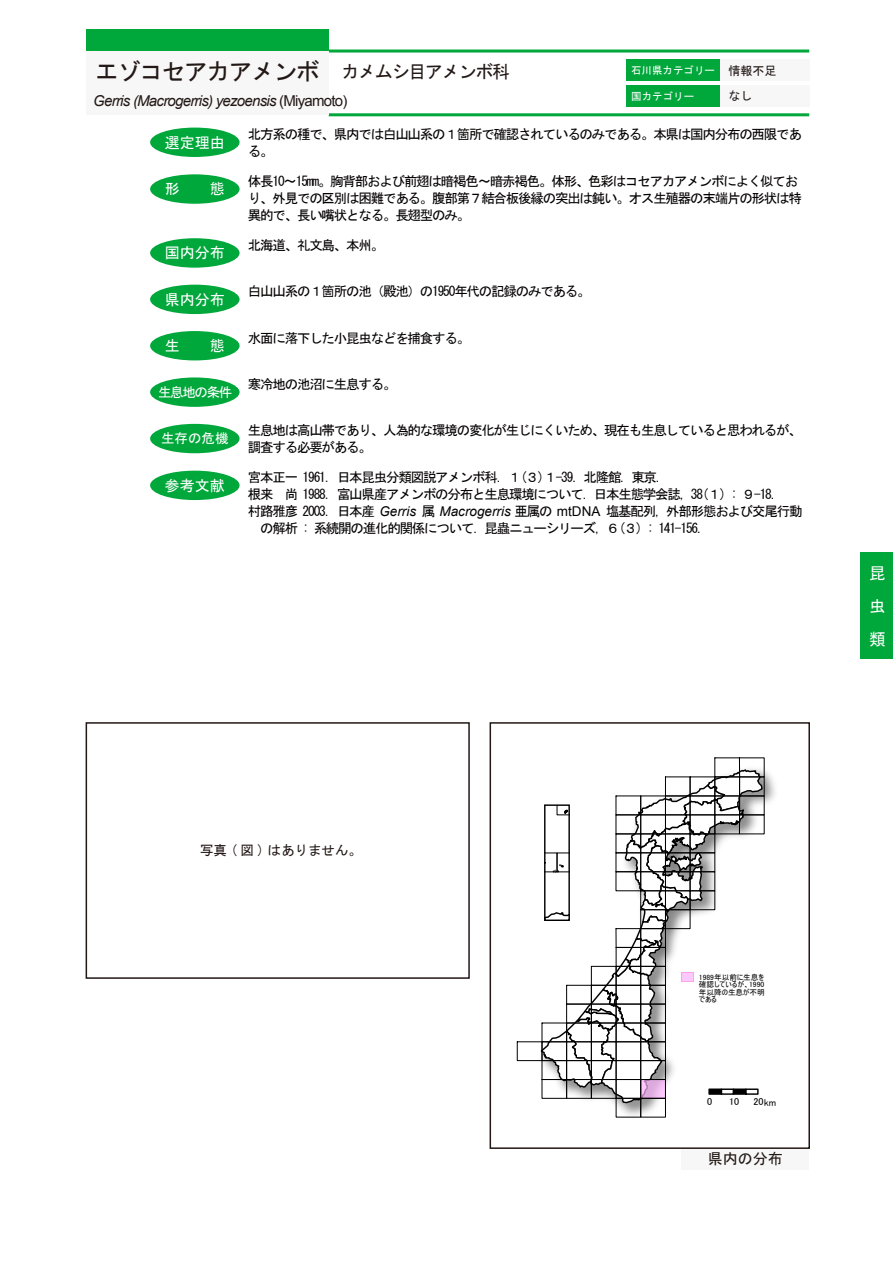
<style>
.page{position:relative;width:893px;height:1263px;background:#fff}
.page>*{position:absolute;margin:0;border:0;box-sizing:border-box;transform-origin:0 0}
.t1{font:24px "MS Gothic";letter-spacing:-.07em;color:#221815}
.t2{font:16.5px/33px "MS Gothic";color:#fff;text-align:justify}
.t3{font:italic 15px "Arial";letter-spacing:-.05em;color:#221815}
.t4{font:15px "MS Gothic";color:#fff}
.t5{font:15px "MS Gothic";color:#221815}
.t6{font:13.5px/17px "MS Gothic";letter-spacing:-.09em;color:#040000}
.t7{font:13.5px "MS Gothic";color:#221815}
.t8{font:13.5px "MS Gothic";letter-spacing:-.1em;color:#fff}
.t9{font:12px "MS Gothic";color:#221815}
.t10{font:10.5px "MS Gothic";color:#fff}
.t11{font:10.05px "MS UI Gothic";color:#000}
.t12{font:7.65px/7.6px "MS UI Gothic";color:#000;text-align:justify}
.s1{font-size:18px}
.s2{font-size:12px;color:#221815}
.s3{font-style:normal}
.s4{font-family:"Arial";font-style:italic}
.s5{font-family:"Arial"}
</style>
<div class="page">
<div style="left:720px;top:60px;width:89px;height:21px;background:#f7f7f7"></div>
<hr style="left:329px;top:50px;width:480px;height:3px;background:#00a73b">
<hr style="left:329px;top:113px;width:480px;height:3px;background:#00a73b">
<div style="left:626px;top:60px;width:94px;height:21px;background:#00a73b"></div>
<div style="left:86px;top:30px;width:243px;height:21px;background:#00a73b"></div>
<div style="left:86px;top:51px;width:243px;height:64px;background:#f7f7f7"></div>
<div style="left:720px;top:85px;width:89px;height:21px;background:#f7f7f7"></div>
<div style="left:626px;top:85px;width:94px;height:21px;background:#00a73b"></div>
<div style="left:150px;top:238px;width:90px;height:30px;background:#00a73b;border-radius:50%"></div>
<div style="left:150px;top:285px;width:90px;height:29px;background:#00a73b;border-radius:50%"></div>
<div style="left:150px;top:174px;width:90px;height:30px;background:#00a73b;border-radius:50%"></div>
<div style="left:150px;top:128px;width:90px;height:29px;background:#00a73b;border-radius:50%"></div>
<div style="left:150px;top:331px;width:90px;height:29px;background:#00a73b;border-radius:50%"></div>
<div style="left:150px;top:424px;width:90px;height:29px;background:#00a73b;border-radius:50%"></div>
<div style="left:150px;top:471px;width:90px;height:29px;background:#00a73b;border-radius:50%"></div>
<div style="left:150px;top:377px;width:90px;height:30px;background:#00a73b;border-radius:50%"></div>
<div style="left:682px;top:1148px;width:127px;height:21px;background:#f7f7f7"></div>
<div style="left:860px;top:553px;width:33px;height:106px;background:#00a73b"></div>
<div style="left:86px;top:722px;width:384px;height:257px;border:2px solid #221815"></div>
<div style="left:490px;top:722px;width:320px;height:427px;border:2px solid #221815"></div>
<img style="left:506px;top:757px;width:285px;height:392px">
<div style="left:640px;top:1098px;width:26px;height:19px;border:1px solid #000"></div>
<div style="left:517px;top:1041px;width:25px;height:20px;border:1px solid #000"></div>
<svg style="left:539px;top:768px;width:225px;height:336px"></svg>
<div style="left:682px;top:972px;width:12px;height:10px;background:#fcc9fc"></div>
<div style="left:682px;top:972px;width:12px;height:10px;border:1px solid #ff73df"></div>
<div style="left:709px;top:1089px;width:12px;height:5px;background:#000"></div>
<div style="left:708px;top:1088px;width:14px;height:7px;border:1px solid #000"></div>
<div style="left:721px;top:1088px;width:13px;height:7px;border:1px solid #000"></div>
<div style="left:733px;top:1089px;width:13px;height:5px;background:#000"></div>
<div style="left:733px;top:1088px;width:13px;height:7px;border:1px solid #000"></div>
<div style="left:745px;top:1088px;width:14px;height:7px;border:1px solid #000"></div>
<div style="left:638px;top:730px;width:76px;height:38px;background:#fff"></div>
<h1 class="t1" style="left:95px;top:60px;width:417px">エゾコセアカアメンボ <span class="s1">カメムシ目アメンボ科</span></h1>
<p class="t10" style="left:631px;top:65px;width:147px">石川県カテゴリー <span class="s2">情報不足</span></p>
<p class="t10" style="left:631px;top:91px;width:64px">国カテゴリー</p>
<p class="t9" style="left:728px;top:89px;width:25px">なし</p>
<p class="t3" style="left:93px;top:91px;width:256px">Gerris (Macrogerris) yezoensis <span class="s3">(Miyamoto)</span></p>
<p class="t4" style="left:165px;top:135px;width:61px">選定理由</p>
<p class="t4" style="left:165px;top:182px;width:61px">形　　態</p>
<p class="t4" style="left:165px;top:245px;width:61px">国内分布</p>
<p class="t4" style="left:165px;top:292px;width:61px">県内分布</p>
<p class="t4" style="left:165px;top:338px;width:61px">生　　態</p>
<p class="t8" style="left:158px;top:385px;width:76px">生息地の条件</p>
<p class="t8" style="left:161px;top:432px;width:69px">生存の危機</p>
<p class="t4" style="left:165px;top:478px;width:61px">参考文献</p>
<p class="t6" style="left:248px;top:126px;width:556px">北方系の種で、県内では白山山系の１箇所で確認されているのみである。本県は国内分布の西限である。</p>
<p class="t6" style="left:248px;top:173px;width:556px">体長10～15mm。胸背部および前翅は暗褐色～暗赤褐色。体形、色彩はコセアカアメンボによく似ており、外見での区別は困難である。腹部第７結合板後縁の突出は鈍い。オス生殖器の末端片の形状は特異的で、長い嘴状となる。長翅型のみ。</p>
<p class="t6" style="left:248px;top:236px;width:138px">北海道、礼文島、本州。</p>
<p class="t6" style="left:248px;top:283px;width:344px">白山山系の１箇所の池（殿池）の1950年代の記録のみである。</p>
<p class="t6" style="left:248px;top:329px;width:224px">水面に落下した小昆虫などを捕食する。</p>
<p class="t6" style="left:248px;top:376px;width:150px">寒冷地の池沼に生息する。</p>
<p class="t6" style="left:248px;top:422px;width:556px">生息地は高山帯であり、人為的な環境の変化が生じにくいため、現在も生息していると思われるが、調査する必要がある。</p>
<p class="t6" style="left:248px;top:469px;width:556px">宮本正一 1961．日本昆虫分類図説アメンボ科. １(３)１-39. 北隆館. 東京.<br>根来　尚 1988．富山県産アメンボの分布と生息環境について. 日本生態学会誌, 38(１) : ９-18.<br>村路雅彦 2003．日本産 <span class="s4">Gerris</span> 属 <span class="s4">Macrogerris</span> 亜属の <span class="s5">mtDNA</span> 塩基配列, 外部形態および交尾行動　の解析 : 系続開の進化的関係について. 昆蟲ニューシリーズ, ６(３) : 141-156.</p>
<p class="t2" style="left:869px;top:556px;width:17px">昆虫類</p>
<p class="t7" style="left:200px;top:844px;width:163px">写真 ( 図 ) はありません。</p>
<p class="t12" style="left:699px;top:973px;width:68px">1989年以前に生息を確認しているが、1990年以降の生息が不明である</p>
<p class="t11" style="left:707px;top:1096px;width:7px">0</p>
<p class="t11" style="left:729px;top:1096px;width:12px">10</p>
<p class="t11" style="left:753px;top:1097px;width:24px">20km</p>
<p class="t5" style="left:708px;top:1151px;width:76px">県内の分布</p>
</div>
